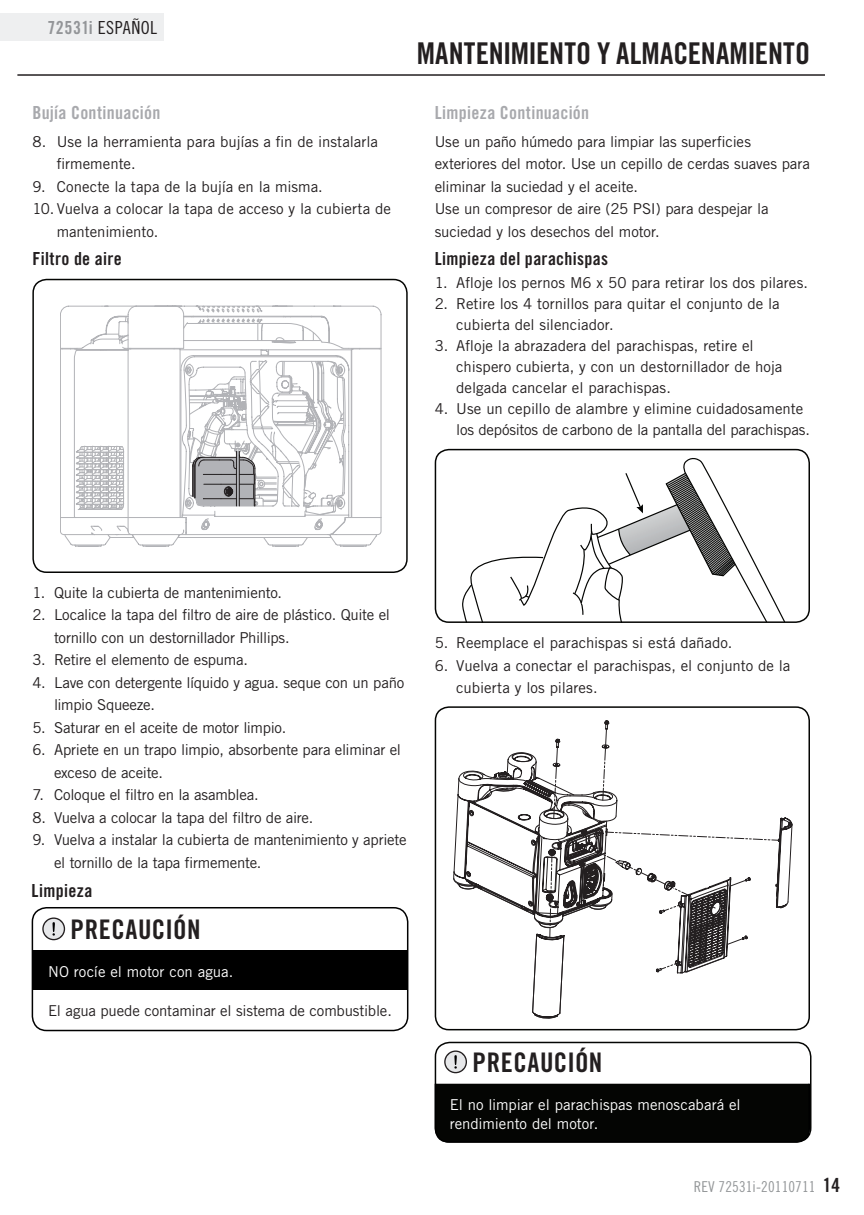
<style>
.page{position:relative;width:864px;height:1215px;background:#fff}
.page>*{position:absolute;margin:0;border:0;box-sizing:border-box;transform-origin:0 0}
.t1{font:30px "Trade Gothic Bold Cond Twenty";color:#231f20}
.t2{font:27px "Trade Gothic Bold Cond Twenty";letter-spacing:.02em;color:#231f20}
.t3{font:18px "Trade Gothic Bold Cond Twenty";letter-spacing:.02em;color:#231f20}
.t4{font:18px "Trade Gothic Bold Cond Twenty";letter-spacing:.015em;color:#a8a9ad}
.t5{font:18px "Trade Gothic Cond Eighteen";letter-spacing:.025em;color:#231f20}
.t6{font:15px/22.5px "Trade Gothic";letter-spacing:-.01em;color:#231f20}
.t7{font:15px/19.5px "Trade Gothic";color:#fff}
.t8{font:15px "Trade Gothic Cond Eighteen";letter-spacing:.01em;color:#939698}
.s1{font-family:"Trade Gothic Bold Cond Twenty";color:#939598}
.s2{font-family:"Trade Gothic Bold Cond Twenty";font-size:19.5px;color:#231f20}
</style>
<div class="page">
<hr style="left:17px;top:74px;width:808px;height:2px;background:#231f20">
<div style="left:0;top:14px;width:164px;height:27px;background:#eeeff0"></div>
<svg style="left:462px;top:458px;width:323px;height:162px"></svg>
<div style="left:435px;top:449px;width:375px;height:174px;border:2px solid #040503;border-radius:14px"></div>
<svg style="left:515px;top:722px;width:277px;height:295px"></svg>
<svg style="left:507px;top:753px;width:222px;height:7px"></svg>
<svg style="left:515px;top:801px;width:235px;height:172px"></svg>
<svg style="left:453px;top:760px;width:278px;height:208px"></svg>
<div style="left:435px;top:706px;width:375px;height:324px;border:2px solid #040503;border-radius:14px"></div>
<div style="left:32px;top:907px;width:376px;height:124px;border:2px solid #000;border-radius:14px"></div>
<div style="left:33px;top:950px;width:374px;height:40px;background:#000"></div>
<svg style="left:42px;top:917px;width:23px;height:23px"></svg>
<div style="left:435px;top:1042px;width:376px;height:101px;border:2px solid #040503;border-radius:14px"></div>
<div style="left:434px;top:1082px;width:377px;height:61px;background:#040503"></div>
<svg style="left:444px;top:1050px;width:23px;height:23px"></svg>
<svg style="left:60px;top:305px;width:321px;height:44px"></svg>
<svg style="left:60px;top:349px;width:321px;height:198px"></svg>
<svg style="left:183px;top:305px;width:162px;height:242px"></svg>
<div style="left:32px;top:279px;width:376px;height:294px;border:2px solid #040503;border-radius:14px"></div>
<p class="t5" style="left:48px;top:17px;width:111px"><span class="s1">72531i</span> ESPAÑOL</p>
<h1 class="t1" style="left:417px;top:35px;width:33px">Mantenimiento</h1>
<h1 class="t1" style="left:597px;top:35px;width:48px">y Almacenamiento</h1>
<p class="t4" style="left:32px;top:101px;width:130px">Bujía Continuación</p>
<p class="t4" style="left:435px;top:101px;width:156px">Limpieza Continuación</p>
<p class="t6" style="left:57px;top:130px;width:323px;text-indent:-24px">8. Use la herramienta para bujías a fin de instalarla firmemente.</p>
<p class="t6" style="left:32px;top:175px;width:289px">9. Conecte la tapa de la bujía en la misma.</p>
<p class="t6" style="left:57px;top:197px;width:336px;text-indent:-24px">10. Vuelva a colocar la tapa de acceso y la cubierta de mantenimiento.</p>
<p class="t3" style="left:32px;top:248px;width:91px">Filtro de aire</p>
<p class="t6" style="left:435px;top:130px;width:377px">Use un paño húmedo para limpiar las superficies exteriores del motor. Use un cepillo de cerdas suaves para eliminar la suciedad y el aceite.<br>Use un compresor de aire (25 PSI) para despejar la suciedad y los desechos del motor.</p>
<p class="t3" style="left:435px;top:248px;width:175px">Limpieza del parachispas</p>
<p class="t6" style="left:435px;top:271px;width:372px">1. Afloje los pernos M6 x 50 para retirar los dos pilares.</p>
<p class="t6" style="left:456px;top:293px;width:325px;line-height:21px;text-indent:-22px">2. Retire los 4 tornillos para quitar el conjunto de la cubierta del silenciador.</p>
<p class="t6" style="left:456px;top:335px;width:328px;line-height:21px;text-indent:-22px">3. Afloje la abrazadera del parachispas, retire el chispero cubierta, y con un destornillador de hoja delgada cancelar el parachispas.</p>
<p class="t6" style="left:435px;top:398px;width:374px;line-height:21px;text-align:right">4. Use un cepillo de alambre y elimine cuidadosamente los depósitos de carbono de la pantalla del parachispas.</p>
<p class="t6" style="left:32px;top:581px;width:248px">1. Quite la cubierta de mantenimiento.</p>
<p class="t6" style="left:54px;top:604px;width:338px;text-indent:-22px">2. Localice la tapa del filtro de aire de plástico. Quite el tornillo con un destornillador Phillips.</p>
<p class="t6" style="left:32px;top:649px;width:214px">3. Retire el elemento de espuma.</p>
<p class="t6" style="left:54px;top:671px;width:352px;text-indent:-22px">4. Lave con detergente líquido y agua. seque con un paño limpio Squeeze.</p>
<p class="t6" style="left:32px;top:716px;width:252px">5. Saturar en el aceite de motor limpio.</p>
<p class="t6" style="left:54px;top:739px;width:349px;text-indent:-22px">6. Apriete en un trapo limpio, absorbente para eliminar el exceso de aceite.</p>
<p class="t6" style="left:32px;top:784px;width:225px">7. Coloque el filtro en la asamblea.</p>
<p class="t6" style="left:32px;top:806px;width:279px">8. Vuelva a colocar la tapa del filtro de aire.</p>
<p class="t6" style="left:54px;top:829px;width:354px;text-indent:-22px">9. Vuelva a instalar la cubierta de mantenimiento y apriete el tornillo de la tapa firmemente.</p>
<p class="t3" style="left:32px;top:879px;width:62px">Limpieza</p>
<h2 class="t2" style="left:71px;top:913px;width:131px">PRECAUCIÓN</h2>
<p class="t7" style="left:48px;top:961px;width:184px">NO rocíe el motor con agua.</p>
<p class="t6" style="left:48px;top:999px;width:342px">El agua puede contaminar el sistema de combustible.</p>
<p class="t6" style="left:435px;top:631px;width:296px">5. Reemplace el parachispas si está dañado.</p>
<p class="t6" style="left:456px;top:654px;width:336px;text-indent:-22px">6. Vuelva a conectar el parachispas, el conjunto de la cubierta y los pilares.</p>
<h2 class="t2" style="left:473px;top:1046px;width:131px">PRECAUCIÓN</h2>
<p class="t7" style="left:450px;top:1095px;width:293px">El no limpiar el parachispas menoscabará el rendimiento del motor.</p>
<p class="t8" style="left:694px;top:1178px;width:148px">REV 72531i-20110711 <span class="s2">14</span></p>
</div>
